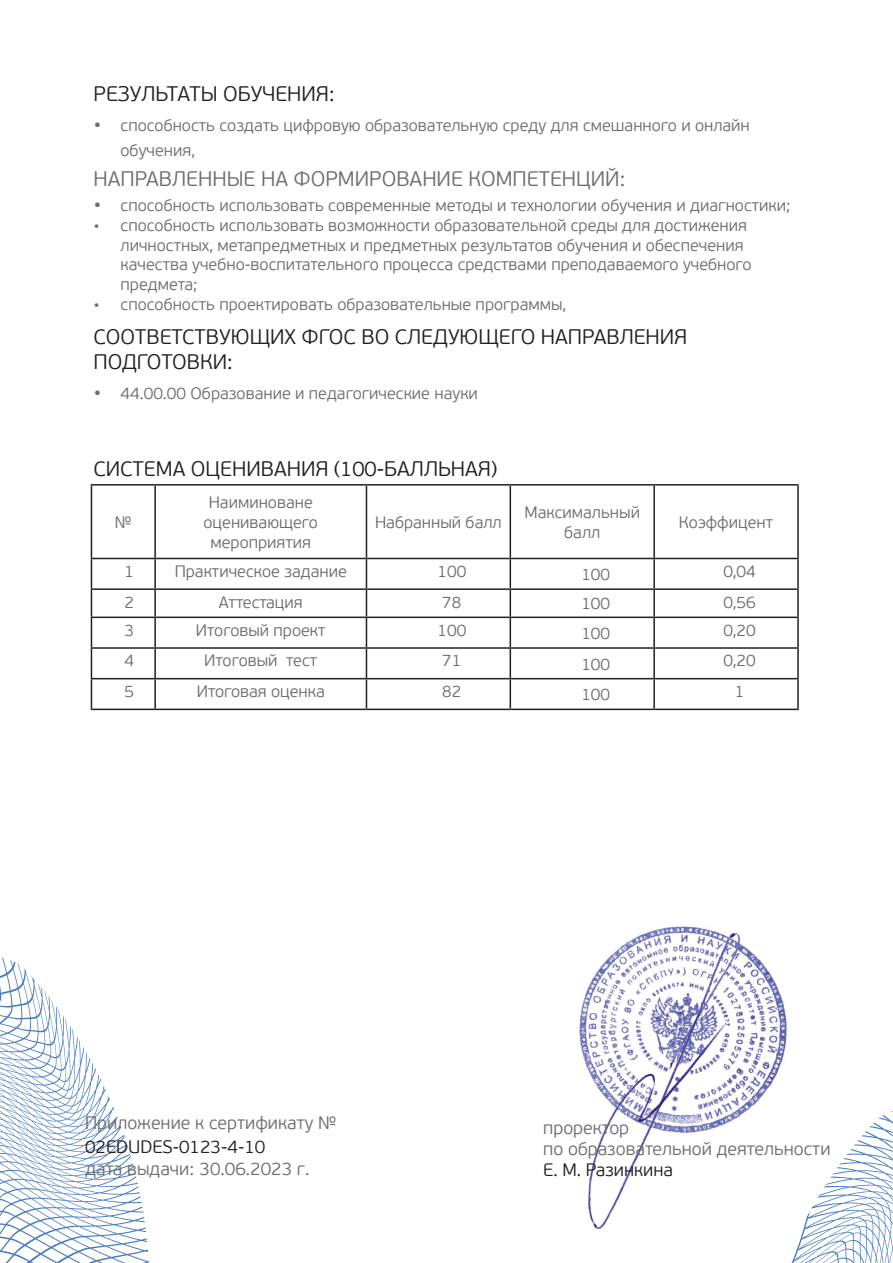
<style>
.page{position:relative;width:893px;height:1263px;background:#fff}
.page>*{position:absolute;margin:0;border:0;box-sizing:border-box;transform-origin:0 0}
.t1{font:300 21px/25.2px "PF Beau Sans Pro";color:#231f20}
.t2{font:300 21px "PF Beau Sans Pro";color:#6c6d70}
.t3{font:300 18px/21px "PF Beau Sans Pro";color:#6c6d70}
.t4{font:300 18px "PF Beau Sans Pro";color:#231f20}
.t5{font:300 16.5px/19.8px "PF Beau Sans Pro";color:#6c6d70}
.s1{font-size:21px}
</style>
<div class="page">
<svg style="left:0;top:957px;width:149px;height:306px"></svg>
<svg style="left:791px;top:1111px;width:102px;height:152px"></svg>
<img style="left:579px;top:926px;width:208px;height:304px">
<hr style="left:91px;top:484px;width:64px;height:2px;background:#231f20">
<hr style="left:91px;top:486px;width:1px;height:72px;background:#231f20">
<hr style="left:155px;top:484px;width:211px;height:2px;background:#231f20">
<hr style="left:154px;top:486px;width:2px;height:72px;background:#231f20">
<hr style="left:366px;top:484px;width:144px;height:2px;background:#231f20">
<hr style="left:366px;top:486px;width:1px;height:72px;background:#231f20">
<hr style="left:510px;top:484px;width:144px;height:2px;background:#231f20">
<hr style="left:510px;top:486px;width:1px;height:72px;background:#231f20">
<hr style="left:654px;top:484px;width:145px;height:2px;background:#231f20">
<hr style="left:653px;top:486px;width:2px;height:72px;background:#231f20">
<hr style="left:797px;top:486px;width:2px;height:72px;background:#231f20">
<hr style="left:91px;top:558px;width:64px;height:1px;background:#231f20">
<hr style="left:155px;top:558px;width:211px;height:1px;background:#231f20">
<hr style="left:154px;top:559px;width:2px;height:29px;background:#231f20">
<hr style="left:366px;top:558px;width:144px;height:1px;background:#231f20">
<hr style="left:510px;top:558px;width:144px;height:1px;background:#231f20">
<hr style="left:654px;top:558px;width:145px;height:1px;background:#231f20">
<hr style="left:653px;top:559px;width:2px;height:29px;background:#231f20">
<hr style="left:797px;top:559px;width:2px;height:29px;background:#231f20">
<hr style="left:91px;top:588px;width:64px;height:2px;background:#231f20">
<hr style="left:155px;top:588px;width:211px;height:2px;background:#231f20">
<hr style="left:154px;top:590px;width:2px;height:26px;background:#231f20">
<hr style="left:366px;top:588px;width:144px;height:2px;background:#231f20">
<hr style="left:510px;top:588px;width:144px;height:2px;background:#231f20">
<hr style="left:654px;top:588px;width:145px;height:2px;background:#231f20">
<hr style="left:653px;top:590px;width:2px;height:26px;background:#231f20">
<hr style="left:797px;top:590px;width:2px;height:26px;background:#231f20">
<hr style="left:91px;top:616px;width:64px;height:2px;background:#231f20">
<hr style="left:155px;top:616px;width:211px;height:2px;background:#231f20">
<hr style="left:154px;top:618px;width:2px;height:29px;background:#231f20">
<hr style="left:366px;top:616px;width:144px;height:2px;background:#231f20">
<hr style="left:510px;top:616px;width:144px;height:2px;background:#231f20">
<hr style="left:654px;top:616px;width:145px;height:2px;background:#231f20">
<hr style="left:653px;top:618px;width:2px;height:29px;background:#231f20">
<hr style="left:797px;top:618px;width:2px;height:29px;background:#231f20">
<hr style="left:91px;top:647px;width:64px;height:2px;background:#231f20">
<svg style="left:91px;top:559px;width:1px;height:119px"></svg>
<hr style="left:155px;top:647px;width:211px;height:2px;background:#231f20">
<hr style="left:154px;top:649px;width:2px;height:29px;background:#231f20">
<hr style="left:366px;top:647px;width:144px;height:2px;background:#231f20">
<svg style="left:366px;top:559px;width:1px;height:119px"></svg>
<hr style="left:510px;top:647px;width:144px;height:2px;background:#231f20">
<svg style="left:510px;top:559px;width:1px;height:119px"></svg>
<hr style="left:654px;top:647px;width:145px;height:2px;background:#231f20">
<hr style="left:653px;top:649px;width:2px;height:29px;background:#231f20">
<hr style="left:797px;top:649px;width:2px;height:29px;background:#231f20">
<hr style="left:91px;top:678px;width:64px;height:1px;background:#231f20">
<hr style="left:91px;top:679px;width:1px;height:30px;background:#231f20">
<hr style="left:155px;top:678px;width:211px;height:1px;background:#231f20">
<hr style="left:154px;top:679px;width:2px;height:30px;background:#231f20">
<hr style="left:366px;top:678px;width:144px;height:1px;background:#231f20">
<hr style="left:366px;top:679px;width:1px;height:30px;background:#231f20">
<hr style="left:510px;top:678px;width:144px;height:1px;background:#231f20">
<hr style="left:510px;top:679px;width:1px;height:30px;background:#231f20">
<hr style="left:654px;top:678px;width:145px;height:1px;background:#231f20">
<hr style="left:653px;top:679px;width:2px;height:30px;background:#231f20">
<hr style="left:797px;top:679px;width:2px;height:30px;background:#231f20">
<hr style="left:91px;top:709px;width:64px;height:1px;background:#231f20">
<hr style="left:155px;top:709px;width:211px;height:1px;background:#231f20">
<hr style="left:366px;top:709px;width:144px;height:1px;background:#231f20">
<hr style="left:510px;top:709px;width:144px;height:1px;background:#231f20">
<hr style="left:654px;top:709px;width:145px;height:1px;background:#231f20">
<p class="t1" style="left:94px;top:82px;width:242px">РЕЗУЛЬТАТЫ ОБУЧЕНИЯ:</p>
<p class="t5" style="left:121px;top:113px;width:631px;line-height:25.2px;text-indent:-27px"><span class="s1">•</span> способность создать цифровую образовательную среду для смешанного и онлайн обучения,</p>
<p class="t2" style="left:94px;top:167px;width:533px">НАПРАВЛЕННЫЕ НА ФОРМИРОВАНИЕ КОМПЕТЕНЦИЙ:</p>
<p class="t5" style="left:94px;top:196px;width:698px"><span class="s1">•</span> способность использовать современные методы и технологии обучения и диагностики;</p>
<p class="t5" style="left:121px;top:216px;width:633px;text-indent:-27px">• способность использовать возможности образовательной среды для достижения личностных, метапредметных и предметных результатов обучения и обеспечения качества учебно-воспитательного процесса средствами преподаваемого учебного предмета;</p>
<p class="t5" style="left:94px;top:295px;width:474px">• способность проектировать образовательные программы,</p>
<p class="t1" style="left:94px;top:324px;width:595px">СООТВЕТСТВУЮЩИХ ФГОС ВО СЛЕДУЮЩЕГО НАПРАВЛЕНИЯ<br>ПОДГОТОВКИ:</p>
<p class="t5" style="left:94px;top:383px;width:386px"><span class="s1">•</span> 44.00.00 Образование и педагогические науки</p>
<p class="t1" style="left:94px;top:457px;width:405px">СИСТЕМА ОЦЕНИВАНИЯ (100-БАЛЛЬНАЯ)</p>
<p class="t5" style="left:115px;top:512px;width:18px">№</p>
<p class="t5" style="left:204px;top:493px;width:116px;text-align:center">Наиминоване оценивающего мероприятия</p>
<p class="t5" style="left:375px;top:512px;width:128px">Набранный балл</p>
<p class="t5" style="left:524px;top:503px;width:117px;text-align:center">Максимальный балл</p>
<p class="t5" style="left:679px;top:512px;width:96px">Коэффицент</p>
<p class="t5" style="left:124px;top:562px;width:11px">1</p>
<p class="t5" style="left:175px;top:562px;width:174px">Практическое задание</p>
<p class="t5" style="left:437px;top:562px;width:30px">100</p>
<p class="t5" style="left:581px;top:565px;width:30px">100</p>
<p class="t5" style="left:723px;top:562px;width:34px">0,04</p>
<p class="t5" style="left:124px;top:592px;width:11px">2</p>
<p class="t5" style="left:219px;top:592px;width:85px">Аттестация</p>
<p class="t5" style="left:442px;top:592px;width:21px">78</p>
<p class="t5" style="left:581px;top:594px;width:30px">100</p>
<p class="t5" style="left:723px;top:592px;width:34px">0,56</p>
<p class="t5" style="left:124px;top:620px;width:11px">3</p>
<p class="t5" style="left:196px;top:620px;width:131px">Итоговый проект</p>
<p class="t5" style="left:437px;top:620px;width:30px">100</p>
<p class="t5" style="left:581px;top:623px;width:30px">100</p>
<p class="t5" style="left:723px;top:620px;width:34px">0,20</p>
<p class="t5" style="left:124px;top:651px;width:11px">4</p>
<p class="t5" style="left:204px;top:651px;width:114px">Итоговый тест</p>
<p class="t5" style="left:442px;top:651px;width:21px">71</p>
<p class="t5" style="left:581px;top:654px;width:30px">100</p>
<p class="t5" style="left:723px;top:651px;width:34px">0,20</p>
<p class="t5" style="left:124px;top:682px;width:11px">5</p>
<p class="t5" style="left:197px;top:682px;width:130px">Итоговая оценка</p>
<p class="t5" style="left:442px;top:682px;width:21px">82</p>
<p class="t5" style="left:581px;top:685px;width:30px">100</p>
<p class="t5" style="left:735px;top:682px;width:11px">1</p>
<p class="t3" style="left:85px;top:1113px;width:253px">Приложение к сертификату №</p>
<p class="t3" style="left:543px;top:1117px;width:289px">проректор<br>по образовательной деятельности</p>
<p class="t3" style="left:85px;top:1159px;width:226px">дата выдачи: 30.06.2023 г.</p>
<p class="t4" style="left:543px;top:1159px;width:131px">Е. М. Разинкина</p>
<p class="t4" style="left:85px;top:1137px;width:182px">02EDUDES-0123-4-10</p>
</div>
